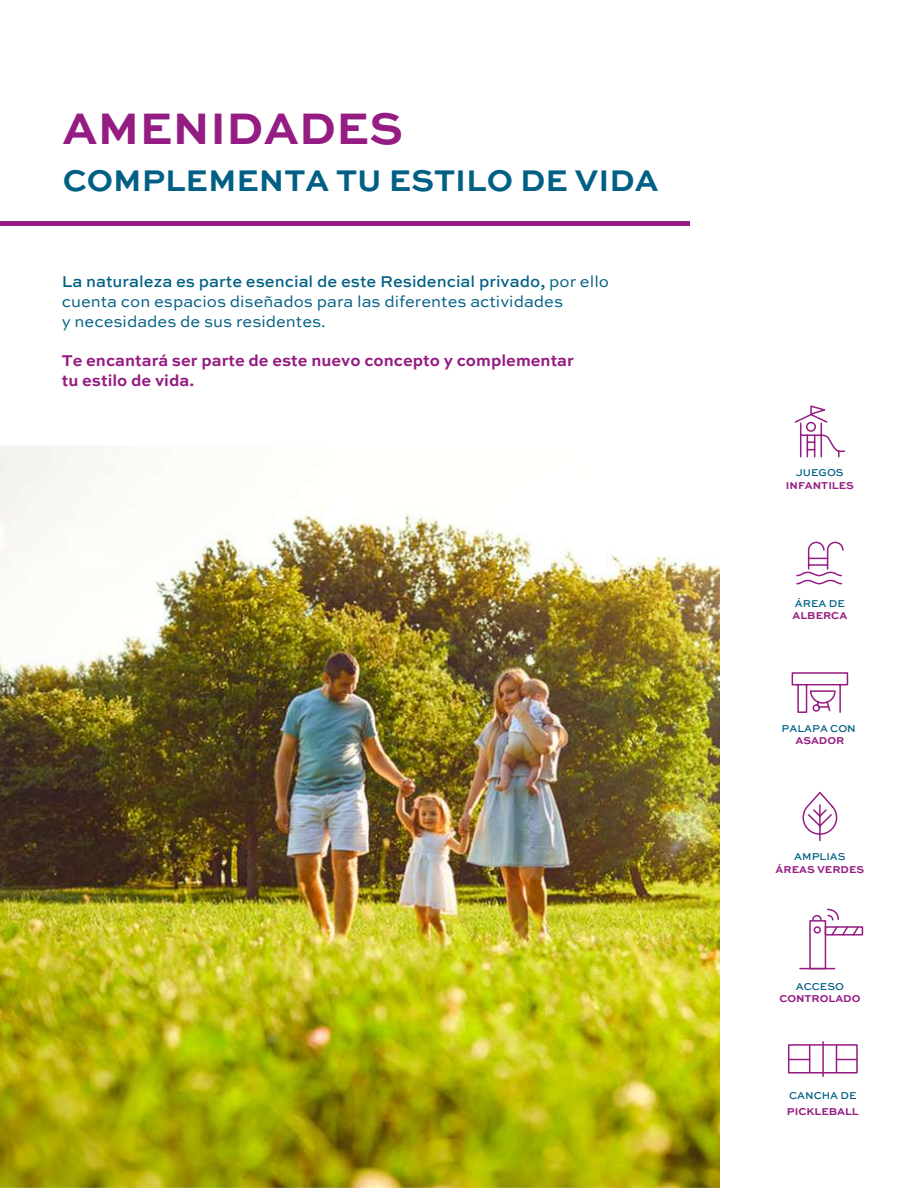
<style>
.page{position:relative;width:918px;height:1188px;background:#fff}
.page>*{position:absolute;margin:0;border:0;box-sizing:border-box;transform-origin:0 0}
.t1{font:700 46.5px "Sweet Sans Pro";color:#951c82}
.t2{font:700 31.5px "Sweet Sans Pro";color:#005f84}
.t3{font:16.5px/19.8px "Sweet Sans Pro";color:#005f84}
.t4{font:700 16.5px/19.8px "Sweet Sans Pro";color:#951c82}
.t5{font:700 10.5px "Sweet Sans Pro";color:#951c82}
.t6{font:500 10.5px "Sweet Sans Pro";color:#005f84}
.s1{font-weight:500}
</style>
<div class="page">
<img style="left:0;top:446px;width:720px;height:742px">
<hr style="left:0;top:221px;width:690px;height:4px;background:#951c82">
<svg style="left:794px;top:405px;width:52px;height:53px"></svg>
<svg style="left:796px;top:541px;width:48px;height:44px"></svg>
<svg style="left:791px;top:672px;width:58px;height:41px"></svg>
<svg style="left:802px;top:791px;width:36px;height:51px"></svg>
<hr style="left:800px;top:968px;width:35px;height:1px;background:#951c82">
<div style="left:809px;top:920px;width:17px;height:49px;border:2px solid #951c82"></div>
<div style="left:825px;top:926px;width:38px;height:10px;border:2px solid #951c82"></div>
<svg style="left:811px;top:908px;width:49px;height:29px"></svg>
<div style="left:788px;top:1044px;width:70px;height:30px;border:2px solid #951c82"></div>
<svg style="left:789px;top:1045px;width:21px;height:27px"></svg>
<svg style="left:836px;top:1045px;width:21px;height:27px"></svg>
<hr style="left:822px;top:1042px;width:2px;height:34px;background:#951c82">
<h1 class="t1" style="left:62px;top:93px;width:342px">AMENIDADES</h1>
<h2 class="t2" style="left:63px;top:156px;width:597px">COMPLEMENTA TU ESTILO DE VIDA</h2>
<p class="t3" style="left:62px;top:271px;width:549px"><span class="s1">La naturaleza es parte esencial de este Residencial privado,</span> por ello cuenta con espacios diseñados para las diferentes actividades<br>y necesidades de sus residentes.</p>
<p class="t4" style="left:62px;top:350px;width:514px">Te encantará ser parte de este nuevo concepto y complementar tu estilo de vida.</p>
<p class="t6" style="left:796px;top:465px;width:49px">JUEGOS</p>
<p class="t5" style="left:786px;top:477px;width:70px">INFANTILES</p>
<p class="t6" style="left:795px;top:595px;width:51px">ÁREA DE</p>
<p class="t5" style="left:793px;top:608px;width:56px">ALBERCA</p>
<p class="t6" style="left:782px;top:720px;width:76px">PALAPA CON</p>
<p class="t5" style="left:795px;top:733px;width:50px">ASADOR</p>
<p class="t6" style="left:794px;top:849px;width:53px">AMPLIAS</p>
<p class="t5" style="left:776px;top:861px;width:90px">ÁREAS VERDES</p>
<p class="t6" style="left:796px;top:979px;width:50px">ACCESO</p>
<p class="t5" style="left:779px;top:991px;width:83px">CONTROLADO</p>
<p class="t6" style="left:789px;top:1088px;width:69px">CANCHA DE</p>
<p class="t5" style="left:787px;top:1103px;width:73px">PICKLEBALL</p>
</div>
